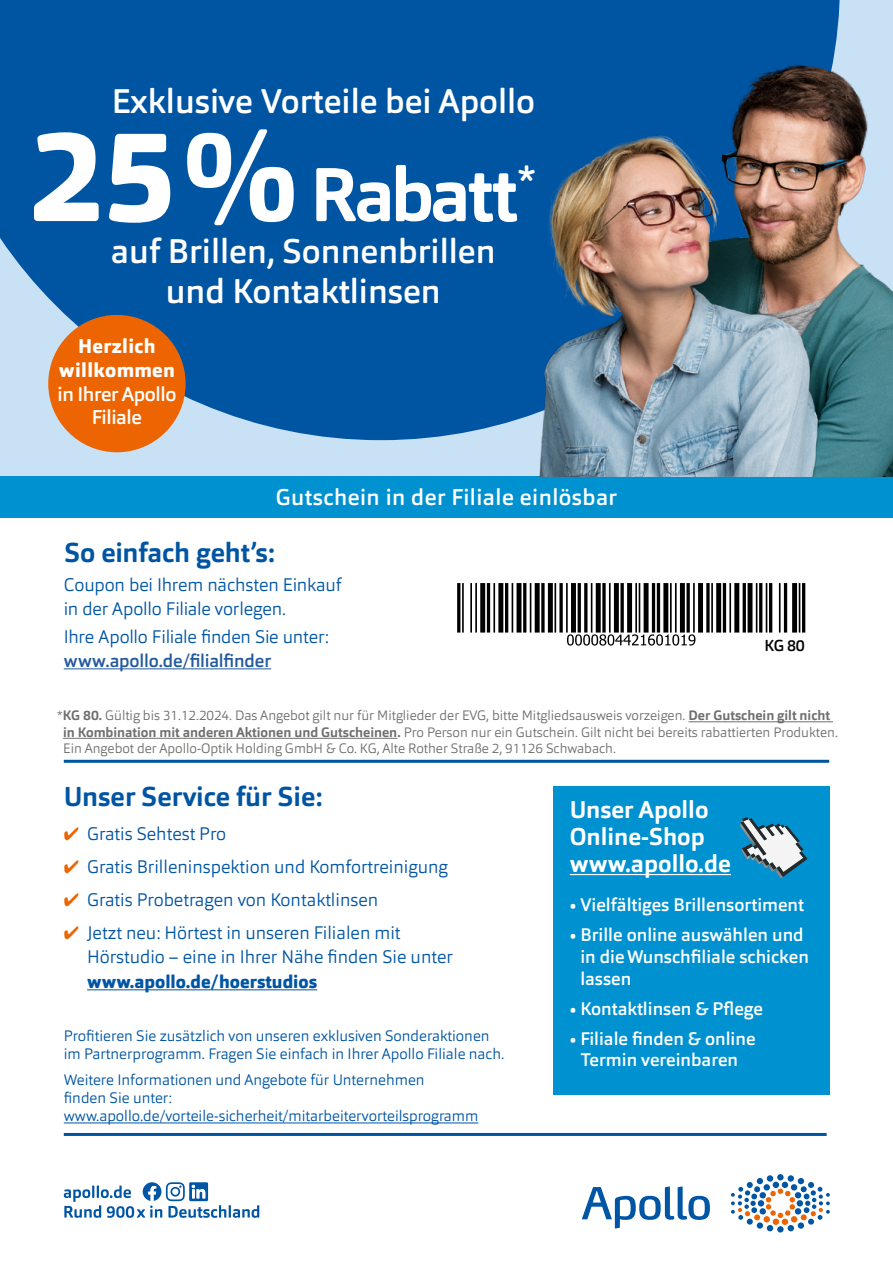
<style>
.page{position:relative;width:893px;height:1263px;background:#fff}
.page>*{position:absolute;margin:0;border:0;box-sizing:border-box;transform-origin:0 0}
.t1{font:700 75px "Orgon";letter-spacing:-.055em;color:#fff}
.t2{font:500 33.75px/40.5px "Orgon";color:#fff;text-align:center}
.t3{font:700 27px "Orgon";color:#0055a3}
.t4{font:700 24px/27px "Orgon";color:#fff}
.t5{font:500 22.5px "Orgon";letter-spacing:.02em;color:#fff}
.t6{font:500 19.8px/23.7px "Orgon";letter-spacing:-.02em;color:#fff;text-align:center}
.t7{font:800 19.8px/23.7px "Orgon";letter-spacing:.02em;color:#fff;text-align:center}
.t8{font:300 18px/24px "Orgon";color:#0055a3}
.t9{font:500 18px/21.6px "Orgon";color:#fff}
.t10{font:500 18px "Orgon";letter-spacing:-.01em;color:#245a9c}
.t11{font:800 18px "Orgon";color:#0055a3}
.t12{font:500 15.75px "Orgon";color:#000}
.t13{font:300 15px/18px "Orgon";color:#0055a3}
.t14{font:300 13.5px/16.5px "Orgon";color:#6f6f6e}
.s1{font-weight:800;font-size:129px}
.s2{font-weight:700}
.s3{color:#ec6502}
</style>
<div class="page">
<div style="left:0;top:0;width:893px;height:488px;background:#c9e1f5"></div>
<div style="left:0;top:0;width:840px;height:440px;background:#0055a3"></div>
<div style="left:0;top:476px;width:893px;height:41px;background:#0091d1"></div>
<hr style="left:689px;top:721px;width:144px;height:1px;background:#6f6f6e">
<hr style="left:63px;top:738px;width:334px;height:1px;background:#6f6f6e">
<hr style="left:64px;top:668px;width:207px;height:1px;background:#245a9c">
<hr style="left:87px;top:989px;width:230px;height:1px;background:#0055a3">
<hr style="left:64px;top:1122px;width:414px;height:1px;background:#0055a3">
<svg style="left:457px;top:583px;width:348px;height:59px"></svg>
<hr style="left:457px;top:583px;width:3px;height:49px;background:#000">
<hr style="left:475px;top:583px;width:2px;height:49px;background:#000">
<hr style="left:470px;top:583px;width:2px;height:49px;background:#000">
<hr style="left:462px;top:583px;width:2px;height:49px;background:#000">
<div style="left:480px;top:583px;width:5px;height:49px;background:#000"></div>
<hr style="left:487px;top:583px;width:3px;height:49px;background:#000">
<hr style="left:493px;top:583px;width:2px;height:49px;background:#000">
<div style="left:498px;top:583px;width:5px;height:49px;background:#000"></div>
<hr style="left:505px;top:583px;width:3px;height:49px;background:#000">
<hr style="left:512px;top:583px;width:1px;height:49px;background:#000">
<hr style="left:517px;top:583px;width:4px;height:49px;background:#000">
<hr style="left:523px;top:583px;width:3px;height:49px;background:#000">
<hr style="left:530px;top:583px;width:1px;height:49px;background:#000">
<div style="left:535px;top:583px;width:5px;height:49px;background:#000"></div>
<svg style="left:541px;top:583px;width:4px;height:49px"></svg>
<div style="left:548px;top:583px;width:5px;height:49px;background:#000"></div>
<hr style="left:554px;top:583px;width:2px;height:49px;background:#000">
<svg style="left:559px;top:583px;width:4px;height:49px"></svg>
<hr style="left:566px;top:583px;width:2px;height:49px;background:#000">
<div style="left:571px;top:583px;width:5px;height:49px;background:#000"></div>
<hr style="left:584px;top:583px;width:3px;height:49px;background:#000">
<hr style="left:578px;top:583px;width:3px;height:49px;background:#000">
<hr style="left:591px;top:583px;width:1px;height:49px;background:#000">
<div style="left:596px;top:583px;width:5px;height:49px;background:#000"></div>
<svg style="left:602px;top:583px;width:4px;height:49px"></svg>
<hr style="left:609px;top:583px;width:2px;height:49px;background:#000">
<div style="left:614px;top:583px;width:5px;height:49px;background:#000"></div>
<svg style="left:620px;top:583px;width:4px;height:49px"></svg>
<div style="left:627px;top:583px;width:5px;height:49px;background:#000"></div>
<hr style="left:639px;top:583px;width:1px;height:49px;background:#000">
<hr style="left:635px;top:583px;width:2px;height:49px;background:#000">
<div style="left:644px;top:583px;width:5px;height:49px;background:#000"></div>
<hr style="left:657px;top:583px;width:3px;height:49px;background:#000">
<hr style="left:652px;top:583px;width:3px;height:49px;background:#000">
<div style="left:663px;top:583px;width:5px;height:49px;background:#000"></div>
<hr style="left:675px;top:583px;width:2px;height:49px;background:#000">
<hr style="left:670px;top:583px;width:2px;height:49px;background:#000">
<div style="left:680px;top:583px;width:5px;height:49px;background:#000"></div>
<svg style="left:686px;top:583px;width:4px;height:49px"></svg>
<hr style="left:693px;top:583px;width:2px;height:49px;background:#000">
<div style="left:698px;top:583px;width:5px;height:49px;background:#000"></div>
<svg style="left:706px;top:583px;width:4px;height:49px"></svg>
<hr style="left:711px;top:583px;width:2px;height:49px;background:#000">
<div style="left:716px;top:583px;width:5px;height:49px;background:#000"></div>
<hr style="left:723px;top:583px;width:3px;height:49px;background:#000">
<hr style="left:729px;top:583px;width:2px;height:49px;background:#000">
<div style="left:734px;top:583px;width:5px;height:49px;background:#000"></div>
<hr style="left:743px;top:583px;width:3px;height:49px;background:#000">
<hr style="left:748px;top:583px;width:4px;height:49px;background:#000">
<hr style="left:756px;top:583px;width:1px;height:49px;background:#000">
<hr style="left:759px;top:583px;width:3px;height:49px;background:#000">
<hr style="left:766px;top:583px;width:1px;height:49px;background:#000">
<hr style="left:769px;top:583px;width:3px;height:49px;background:#000">
<hr style="left:779px;top:583px;width:2px;height:49px;background:#000">
<hr style="left:784px;top:583px;width:3px;height:49px;background:#000">
<div style="left:792px;top:583px;width:5px;height:49px;background:#000"></div>
<hr style="left:799px;top:583px;width:1px;height:49px;background:#000">
<hr style="left:802px;top:583px;width:3px;height:49px;background:#000">
<svg style="left:567px;top:634px;width:128px;height:12px"></svg>
<img style="left:526px;top:61px;width:367px;height:415px">
<div style="left:48px;top:315px;width:138px;height:137px;background:#ec6502;border-radius:50%"></div>
<hr style="left:64px;top:760px;width:765px;height:3px;background:#0055a3">
<hr style="left:64px;top:1133px;width:763px;height:3px;background:#0055a3">
<div style="left:553px;top:786px;width:276px;height:309px;background:#0091d1"></div>
<hr style="left:570px;top:874px;width:161px;height:1px;background:#fff">
<svg style="left:740px;top:817px;width:67px;height:62px"></svg>
<svg style="left:582px;top:1186px;width:128px;height:42px"></svg>
<svg style="left:731px;top:1174px;width:99px;height:58px"></svg>
<svg style="left:64px;top:1182px;width:195px;height:36px"></svg>
<h2 class="t2" style="left:112px;top:81px;width:425px">Exklusive Vorteile bei Apollo</h2>
<h1 class="t1" style="left:28px;top:147px;width:509px"><span class="s1">25 %</span> Rabatt<sup>*</sup></h1>
<h2 class="t2" style="left:111px;top:231px;width:386px">auf Brillen, Sonnenbrillen und Kontaktlinsen</h2>
<h3 class="t7" style="left:59px;top:334px;width:118px">Herzlich willkommen</h3>
<h3 class="t6" style="left:57px;top:382px;width:121px">in Ihrer Apollo<br>Filiale</h3>
<h3 class="t5" style="left:276px;top:482px;width:343px">Gutschein in der Filiale einlösbar</h3>
<h3 class="t3" style="left:65px;top:535px;width:212px">So einfach geht’s:</h3>
<h3 class="t8" style="left:64px;top:572px;width:279px">Coupon bei Ihrem nächsten Einkauf in der Apollo Filiale vorlegen.</h3>
<h3 class="t8" style="left:64px;top:625px;width:267px">Ihre Apollo Filiale finden Sie unter:</h3>
<h3 class="t10" style="left:64px;top:649px;width:209px">www.apollo.de/filialfinder</h3>
<p class="t12" style="left:765px;top:635px;width:42px">KG 80</p>
<p class="t14" style="left:63px;top:707px;width:776px;text-indent:-6px">*<span class="s2">KG 80.</span> Gültig bis 31.12.2024. Das Angebot gilt nur für Mitglieder der EVG, bitte Mitgliedsausweis vorzeigen. <span class="s2">Der Gutschein gilt nicht in Kombination mit anderen Aktionen und Gutscheinen.</span> Pro Person nur ein Gutschein. Gilt nicht bei bereits rabattierten Produkten.<br>Ein Angebot der Apollo-Optik Holding GmbH &amp; Co. KG, Alte Rother Straße 2, 91126 Schwabach.</p>
<h3 class="t3" style="left:64px;top:780px;width:260px">Unser Service für Sie:</h3>
<h3 class="t8" style="left:64px;top:821px;width:164px"><span class="s3">✔</span> Gratis Sehtest Pro</h3>
<h3 class="t8" style="left:64px;top:854px;width:385px"><span class="s3">✔</span> Gratis Brilleninspektion und Komfortreinigung</h3>
<h3 class="t8" style="left:64px;top:887px;width:316px"><span class="s3">✔</span> Gratis Probetragen von Kontaktlinsen</h3>
<h3 class="t8" style="left:87px;top:920px;width:367px;line-height:24.6px;text-indent:-23px"><span class="s3">✔</span> Jetzt neu: Hörtest in unseren Filialen mit<br>Hörstudio – eine in Ihrer Nähe finden Sie unter</h3>
<h3 class="t11" style="left:87px;top:970px;width:232px">www.apollo.de/hoerstudios</h3>
<p class="t13" style="left:64px;top:1027px;width:442px">Profitieren Sie zusätzlich von unseren exklusiven Sonderaktionen im Partnerprogramm. Fragen Sie einfach in Ihrer Apollo Filiale nach.</p>
<p class="t13" style="left:64px;top:1071px;width:416px">Weitere Informationen und Angebote für Unternehmen<br>finden Sie unter: www.apollo.de/vorteile-sicherheit/mitarbeitervorteilsprogramm</p>
<h3 class="t4" style="left:570px;top:796px;width:163px">Unser Apollo<br>Online-Shop www.apollo.de</h3>
<h3 class="t9" style="left:570px;top:894px;width:236px">• Vielfältiges Brillensortiment</h3>
<h3 class="t9" style="left:580px;top:924px;width:230px;text-indent:-11px">• Brille online auswählen und in die Wunschfiliale schicken lassen</h3>
<h3 class="t9" style="left:570px;top:997px;width:195px">• Kontaktlinsen &amp; Pflege</h3>
<h3 class="t9" style="left:570px;top:1028px;width:187px;text-align:center">• Filiale finden &amp; online<br>Termin vereinbaren</h3>
</div>
